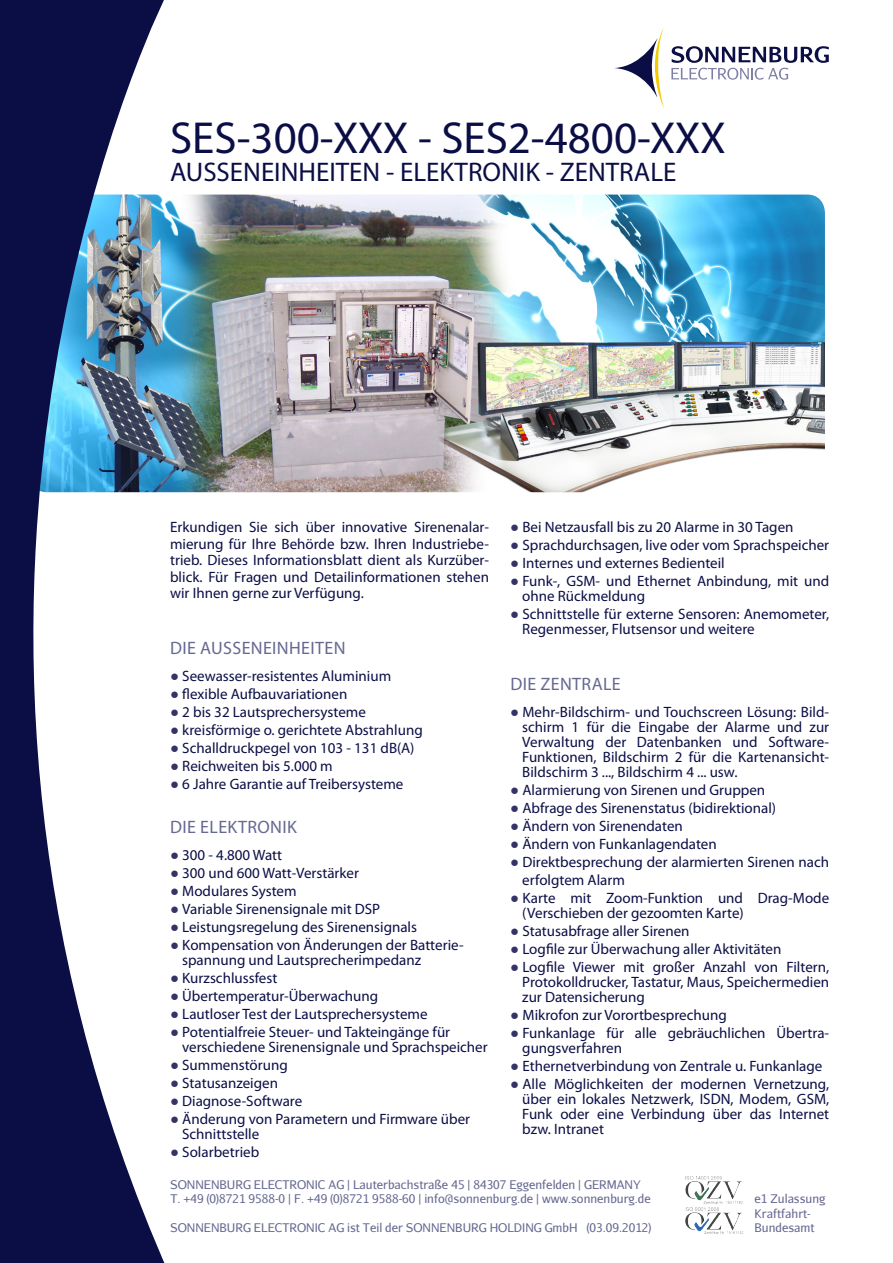
<style>
.page{position:relative;width:893px;height:1263px;background:#fff}
.page>*{position:absolute;margin:0;border:0;box-sizing:border-box;transform-origin:0 0}
.t1{font:45px "Myriad Pro";color:#0b0e45}
.t2{font:27px "Myriad Pro";color:#0b0e45}
.t3{font:18px "Myriad Pro";letter-spacing:.02em;color:#666991}
.t4{font:15px/15px "Myriad Pro";color:#0b0e45}
.t5{font:12px/14.4px "Aurulent Sans";color:#666991}
.s1{font-family:"Arial";color:#336}
</style>
<div class="page">
<img style="left:170px;top:195px;width:655px;height:297px">
<svg style="left:0;top:0;width:170px;height:1263px"></svg>
<svg style="left:614px;top:27px;width:51px;height:82px"></svg>
<svg style="left:671px;top:46px;width:158px;height:34px"></svg>
<img style="left:685px;top:1176px;width:59px;height:58px">
<h1 class="t1" style="left:170px;top:110px;width:557px">SES-300-XXX - SES2-4800-XXX</h1>
<h2 class="t2" style="left:170px;top:156px;width:508px">AUSSENEINHEITEN - ELEKTRONIK - ZENTRALE</h2>
<p class="t4" style="left:170px;top:519px;width:320px;line-height:16.5px;text-align:justify">Erkundigen Sie sich über innovative Sirenenalar&shy;mierung für Ihre Behörde bzw. Ihren Industriebe&shy;trieb. Dieses Informationsblatt dient als Kurzüber&shy;blick. Für Fragen und Detailinformationen stehen wir Ihnen gerne zur Verfügung.</p>
<p class="t3" style="left:170px;top:637px;width:177px">DIE AUSSENEINHEITEN</p>
<p class="t4" style="left:170px;top:669px;width:223px"><span class="s1">●</span> Seewasser-resistentes Aluminium</p>
<p class="t4" style="left:170px;top:687px;width:179px"><span class="s1">●</span> flexible Aufbauvariationen</p>
<p class="t4" style="left:170px;top:705px;width:197px"><span class="s1">●</span> 2 bis 32 Lautsprechersysteme</p>
<p class="t4" style="left:170px;top:723px;width:254px"><span class="s1">●</span> kreisförmige o. gerichtete Abstrahlung</p>
<p class="t4" style="left:170px;top:741px;width:246px"><span class="s1">●</span> Schalldruckpegel von 103 - 131 dB(A)</p>
<p class="t4" style="left:170px;top:759px;width:164px"><span class="s1">●</span> Reichweiten bis 5.000 m</p>
<p class="t4" style="left:170px;top:777px;width:235px"><span class="s1">●</span> 6 Jahre Garantie auf Treibersysteme</p>
<p class="t3" style="left:170px;top:815px;width:128px">DIE ELEKTRONIK</p>
<p class="t4" style="left:170px;top:847px;width:114px"><span class="s1">●</span> 300 - 4.800 Watt</p>
<p class="t4" style="left:170px;top:865px;width:190px"><span class="s1">●</span> 300 und 600 Watt-Verstärker</p>
<p class="t4" style="left:170px;top:883px;width:128px"><span class="s1">●</span> Modulares System</p>
<p class="t4" style="left:170px;top:901px;width:212px"><span class="s1">●</span> Variable Sirenensignale mit DSP</p>
<p class="t4" style="left:170px;top:919px;width:248px"><span class="s1">●</span> Leistungsregelung des Sirenensignals</p>
<p class="t4" style="left:182px;top:937px;width:283px;text-indent:-12px"><span class="s1">●</span> Kompensation von Änderungen der Batterie&shy;spannung und Lautsprecherimpedanz</p>
<p class="t4" style="left:170px;top:970px;width:109px"><span class="s1">●</span> Kurzschlussfest</p>
<p class="t4" style="left:170px;top:988px;width:210px"><span class="s1">●</span> Übertemperatur-Überwachung</p>
<p class="t4" style="left:170px;top:1006px;width:259px"><span class="s1">●</span> Lautloser Test der Lautsprechersysteme</p>
<p class="t4" style="left:182px;top:1024px;width:307px;text-indent:-12px"><span class="s1">●</span> Potentialfreie Steuer- und Takteingänge für verschiedene Sirenensignale und Sprachspeicher</p>
<p class="t4" style="left:170px;top:1057px;width:119px"><span class="s1">●</span> Summenstörung</p>
<p class="t4" style="left:170px;top:1075px;width:109px"><span class="s1">●</span> Statusanzeigen</p>
<p class="t4" style="left:170px;top:1093px;width:134px"><span class="s1">●</span> Diagnose-Software</p>
<p class="t4" style="left:182px;top:1111px;width:290px;text-indent:-12px"><span class="s1">●</span> Änderung von Parametern und Firmware über<br>Schnittstelle</p>
<p class="t4" style="left:170px;top:1144px;width:91px"><span class="s1">●</span> Solarbetrieb</p>
<p class="t4" style="left:510px;top:519px;width:285px"><span class="s1">●</span> Bei Netzausfall bis zu 20 Alarme in 30 Tagen</p>
<p class="t4" style="left:510px;top:537px;width:320px"><span class="s1">●</span> Sprachdurchsagen, live oder vom Sprachspeicher</p>
<p class="t4" style="left:510px;top:555px;width:216px"><span class="s1">●</span> Internes und externes Bedienteil</p>
<p class="t4" style="left:522px;top:573px;width:308px;text-indent:-12px"><span class="s1">●</span> Funk-, GSM- und Ethernet Anbindung, mit und ohne Rückmeldung</p>
<p class="t4" style="left:522px;top:606px;width:308px;text-indent:-12px"><span class="s1">●</span> Schnittstelle für externe Sensoren: Anemometer,<br>Regenmesser, Flutsensor und weitere</p>
<p class="t3" style="left:510px;top:673px;width:112px">DIE ZENTRALE</p>
<p class="t4" style="left:522px;top:704px;width:308px;text-align:justify;text-indent:-12px"><span class="s1">●</span> Mehr-Bildschirm- und Touchscreen Lösung: Bild&shy;schirm 1 für die Eingabe der Alarme und zur Verwaltung der Datenbanken und Software-Funktionen, Bildschirm 2 für die Kartenansicht-Bildschirm 3 ..., Bildschirm 4 ... usw.</p>
<p class="t4" style="left:510px;top:782px;width:256px"><span class="s1">●</span> Alarmierung von Sirenen und Gruppen</p>
<p class="t4" style="left:510px;top:800px;width:267px"><span class="s1">●</span> Abfrage des Sirenenstatus (bidirektional)</p>
<p class="t4" style="left:510px;top:818px;width:174px"><span class="s1">●</span> Ändern von Sirenendaten</p>
<p class="t4" style="left:510px;top:836px;width:208px"><span class="s1">●</span> Ändern von Funkanlagendaten</p>
<p class="t4" style="left:522px;top:853px;width:308px;line-height:18px;text-indent:-12px"><span class="s1">●</span> Direktbesprechung der alarmierten Sirenen nach erfolgtem Alarm</p>
<p class="t4" style="left:522px;top:890px;width:308px;text-indent:-12px"><span class="s1">●</span> Karte mit Zoom-Funktion und Drag-Mode (Verschieben der gezoomten Karte)</p>
<p class="t4" style="left:510px;top:923px;width:181px"><span class="s1">●</span> Statusabfrage aller Sirenen</p>
<p class="t4" style="left:510px;top:941px;width:273px"><span class="s1">●</span> Logfile zur Überwachung aller Aktivitäten</p>
<p class="t4" style="left:522px;top:959px;width:308px;text-align:justify;text-indent:-12px"><span class="s1">●</span> Logfile Viewer mit großer Anzahl von Filtern, Protokolldrucker, Tastatur, Maus, Speichermedien zur Datensicherung</p>
<p class="t4" style="left:510px;top:1007px;width:218px"><span class="s1">●</span> Mikrofon zur Vorortbesprechung</p>
<p class="t4" style="left:522px;top:1025px;width:308px;text-indent:-12px"><span class="s1">●</span> Funkanlage für alle gebräuchlichen Übertra&shy;gungsverfahren</p>
<p class="t4" style="left:510px;top:1058px;width:314px"><span class="s1">●</span> Ethernetverbindung von Zentrale u. Funkanlage</p>
<p class="t4" style="left:522px;top:1076px;width:308px;text-align:justify;text-indent:-12px"><span class="s1">●</span> Alle Möglichkeiten der modernen Vernetzung, über ein lokales Netzwerk, ISDN, Modem, GSM, Funk oder eine Verbindung über das Internet bzw. Intranet</p>
<p class="t5" style="left:170px;top:1177px;width:482px">SONNENBURG ELECTRONIC AG | Lauterbachstraße 45 | 84307 Eggenfelden | GERMANY<br>T. +49 (0)8721 9588-0 | F. +49 (0)8721 9588-60 | info@sonnenburg.de | www.sonnenburg.de</p>
<p class="t5" style="left:170px;top:1220px;width:483px">SONNENBURG ELECTRONIC AG ist Teil der SONNENBURG HOLDING GmbH (03.09.2012)</p>
<p class="t5" style="left:755px;top:1191px;width:72px">e1 Zulassung<br>Kraftfahrt-<br>Bundesamt</p>
</div>
